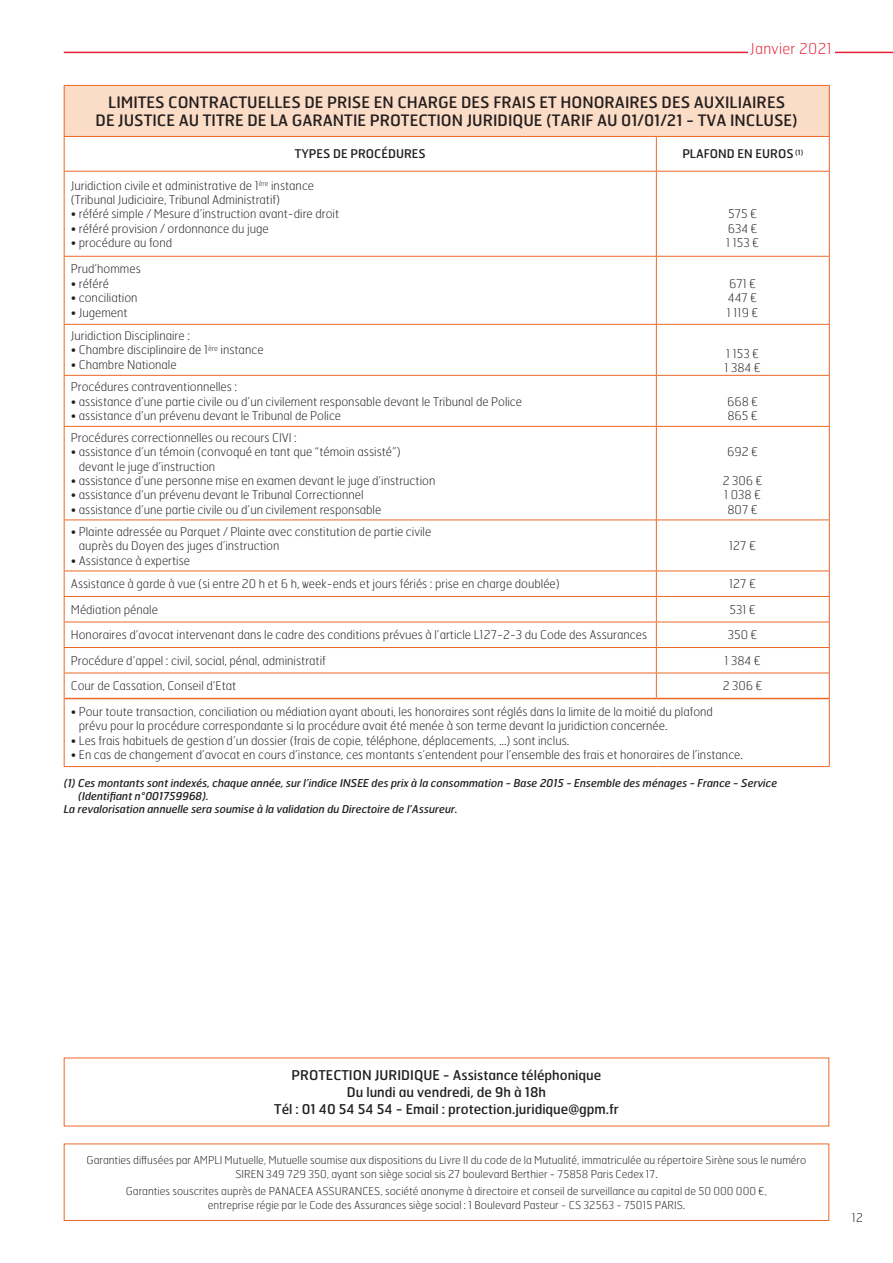
<style>
.page{position:relative;width:893px;height:1263px;background:#fff}
.page>*{position:absolute;margin:0;border:0;box-sizing:border-box;transform-origin:0 0}
.t1{font:15.75px/18.9px "Hermes FB";color:#231f20}
.t2{font:100 15px "Hermes FB";letter-spacing:.02em;color:#e62036}
.t3{font:13.5px/17.2px "Hermes FB";color:#231f20;text-align:center}
.t4{font:100 12px/14.4px "Hermes FB";color:#231f20}
.t5{font:12px "Hermes FB";color:#231f20}
.t6{font:100 10.8px/13.5px "Hermes FB";color:#231f20;text-align:center}
.t7{font:italic 10.8px "Hermes FB";letter-spacing:-.005em;color:#231f20}
.t8{font:7.2px "Hermes FB";color:#231f20}
</style>
<div class="page">
<hr style="left:64px;top:52px;width:829px;height:1px;background:#e62036">
<div style="left:748px;top:43px;width:86px;height:16px;background:#fff"></div>
<div style="left:64px;top:85px;width:765px;height:51px;background:#fbdcc6"></div>
<svg style="left:65px;top:137px;width:764px;height:629px"></svg>
<hr style="left:64px;top:85px;width:592px;height:1px;background:#ec6826">
<hr style="left:64px;top:86px;width:1px;height:50px;background:#ec6826">
<hr style="left:656px;top:85px;width:174px;height:1px;background:#ec6826">
<hr style="left:829px;top:86px;width:1px;height:50px;background:#ec6826">
<hr style="left:64px;top:136px;width:592px;height:1px;background:#ec6826">
<hr style="left:64px;top:137px;width:1px;height:34px;background:#ec6826">
<hr style="left:656px;top:136px;width:174px;height:1px;background:#ec6826">
<hr style="left:656px;top:137px;width:1px;height:34px;background:#ec6826">
<hr style="left:829px;top:137px;width:1px;height:34px;background:#ec6826">
<hr style="left:64px;top:171px;width:592px;height:1px;background:#ec6826">
<hr style="left:64px;top:172px;width:1px;height:84px;background:#ec6826">
<hr style="left:656px;top:171px;width:174px;height:1px;background:#ec6826">
<hr style="left:656px;top:172px;width:1px;height:84px;background:#ec6826">
<hr style="left:829px;top:172px;width:1px;height:84px;background:#ec6826">
<hr style="left:64px;top:256px;width:592px;height:1px;background:#ec6826">
<hr style="left:64px;top:257px;width:1px;height:67px;background:#ec6826">
<hr style="left:656px;top:256px;width:174px;height:1px;background:#ec6826">
<hr style="left:656px;top:257px;width:1px;height:67px;background:#ec6826">
<hr style="left:829px;top:257px;width:1px;height:67px;background:#ec6826">
<hr style="left:64px;top:324px;width:592px;height:1px;background:#ec6826">
<hr style="left:64px;top:325px;width:1px;height:50px;background:#ec6826">
<hr style="left:656px;top:324px;width:174px;height:1px;background:#ec6826">
<hr style="left:656px;top:325px;width:1px;height:50px;background:#ec6826">
<hr style="left:829px;top:325px;width:1px;height:50px;background:#ec6826">
<hr style="left:64px;top:375px;width:592px;height:1px;background:#ec6826">
<hr style="left:64px;top:376px;width:1px;height:50px;background:#ec6826">
<hr style="left:656px;top:375px;width:174px;height:1px;background:#ec6826">
<hr style="left:656px;top:376px;width:1px;height:50px;background:#ec6826">
<hr style="left:829px;top:376px;width:1px;height:50px;background:#ec6826">
<hr style="left:64px;top:426px;width:592px;height:1px;background:#ec6826">
<hr style="left:64px;top:427px;width:1px;height:92px;background:#ec6826">
<hr style="left:656px;top:426px;width:174px;height:1px;background:#ec6826">
<hr style="left:656px;top:427px;width:1px;height:92px;background:#ec6826">
<hr style="left:829px;top:427px;width:1px;height:92px;background:#ec6826">
<hr style="left:64px;top:519px;width:592px;height:1px;background:#ec6826">
<hr style="left:64px;top:520px;width:1px;height:51px;background:#ec6826">
<hr style="left:656px;top:519px;width:174px;height:1px;background:#ec6826">
<hr style="left:656px;top:520px;width:1px;height:51px;background:#ec6826">
<hr style="left:829px;top:520px;width:1px;height:51px;background:#ec6826">
<hr style="left:64px;top:571px;width:592px;height:1px;background:#ec6826">
<hr style="left:656px;top:571px;width:174px;height:1px;background:#ec6826">
<hr style="left:64px;top:596px;width:592px;height:1px;background:#ec6826">
<hr style="left:656px;top:596px;width:174px;height:1px;background:#ec6826">
<hr style="left:64px;top:622px;width:592px;height:1px;background:#ec6826">
<hr style="left:656px;top:622px;width:174px;height:1px;background:#ec6826">
<hr style="left:64px;top:647px;width:592px;height:1px;background:#ec6826">
<hr style="left:656px;top:647px;width:174px;height:1px;background:#ec6826">
<hr style="left:64px;top:673px;width:592px;height:1px;background:#ec6826">
<svg style="left:64px;top:571px;width:1px;height:127px"></svg>
<hr style="left:656px;top:673px;width:174px;height:1px;background:#ec6826">
<svg style="left:656px;top:571px;width:1px;height:127px"></svg>
<svg style="left:829px;top:571px;width:1px;height:127px"></svg>
<hr style="left:64px;top:698px;width:1px;height:68px;background:#ec6826">
<hr style="left:829px;top:698px;width:1px;height:68px;background:#ec6826">
<hr style="left:64px;top:766px;width:592px;height:1px;background:#ec6826">
<hr style="left:656px;top:766px;width:174px;height:1px;background:#ec6826">
<hr style="left:65px;top:698px;width:591px;height:1px;background:#ec6826">
<hr style="left:656px;top:698px;width:173px;height:1px;background:#ec6826">
<div style="left:64px;top:1143px;width:765px;height:78px;border:1px solid #ec6826"></div>
<p class="t2" style="left:750px;top:39px;width:83px">Janvier 2021</p>
<h1 class="t1" style="left:96px;top:92px;width:691px;text-indent:13px">LIMITES CONTRACTUELLES DE PRISE EN CHARGE DES FRAIS ET HONORAIRES DES AUXILIAIRES<br>DE JUSTICE AU TITRE DE LA GARANTIE PROTECTION JURIDIQUE (tarif</h1>
<h1 class="t1" style="left:597px;top:111px;width:143px">au 01/01/21 - TVA incluse</h1>
<h1 class="t1" style="left:792px;top:111px;width:7px">)</h1>
<p class="t5" style="left:295px;top:146px;width:22px">Types</p>
<p class="t5" style="left:333px;top:146px;width:26px">de procédures</p>
<p class="t5" style="left:682px;top:146px;width:16px">Plafond</p>
<p class="t5" style="left:737px;top:146px;width:27px">en euros</p>
<p class="t8" style="left:795px;top:147px;width:10px">(1)</p>
<p class="t4" style="left:71px;top:178px;width:245px">Juridiction civile et administrative de 1<sup>ère</sup> instance (Tribunal Judiciaire, Tribunal Administratif)</p>
<p class="t4" style="left:71px;top:207px;width:270px">• référé simple / Mesure d’instruction avant-dire droit</p>
<p class="t4" style="left:71px;top:221px;width:199px">• référé provision / ordonnance du juge</p>
<p class="t4" style="left:71px;top:235px;width:103px">• procédure au fond</p>
<p class="t4" style="left:726px;top:207px;width:35px">575 €<br>634 €<br>1 153 €</p>
<p class="t4" style="left:71px;top:261px;width:71px">Prud’hommes</p>
<p class="t4" style="left:71px;top:276px;width:40px">• référé</p>
<p class="t4" style="left:71px;top:290px;width:68px">• conciliation</p>
<p class="t4" style="left:71px;top:305px;width:58px">• Jugement</p>
<p class="t4" style="left:727px;top:276px;width:33px">671 €<br>447 €<br>1 119 €</p>
<p class="t4" style="left:71px;top:328px;width:120px">Juridiction Disciplinaire :</p>
<p class="t4" style="left:71px;top:343px;width:194px">• Chambre disciplinaire de 1<sup>ère</sup> instance</p>
<p class="t4" style="left:71px;top:357px;width:107px">• Chambre Nationale</p>
<p class="t4" style="left:724px;top:346px;width:38px">1 153 €<br>1 384 €</p>
<p class="t4" style="left:71px;top:379px;width:168px">Procédures contraventionnelles :</p>
<p class="t4" style="left:71px;top:394px;width:453px">• assistance d’une partie civile ou d’un civilement responsable devant le Tribunal de Police</p>
<p class="t4" style="left:71px;top:408px;width:272px">• assistance d’un prévenu devant le Tribunal de Police</p>
<p class="t4" style="left:727px;top:394px;width:33px">668 €<br>865 €</p>
<p class="t4" style="left:71px;top:430px;width:227px">Procédures correctionnelles ou recours CIVI :</p>
<p class="t4" style="left:79px;top:444px;width:323px;text-indent:-8px">• assistance d’un témoin (convoqué en tant que “témoin assisté”) devant le juge d’instruction</p>
<p class="t4" style="left:71px;top:473px;width:366px">• assistance d’une personne mise en examen devant le juge d’instruction</p>
<p class="t4" style="left:71px;top:487px;width:294px">• assistance d’un prévenu devant le Tribunal Correctionnel</p>
<p class="t4" style="left:71px;top:502px;width:312px">• assistance d’une partie civile ou d’un civilement responsable</p>
<p class="t4" style="left:79px;top:524px;width:354px;text-indent:-8px">• Plainte adressée au Parquet / Plainte avec constitution de partie civile auprès du Doyen des juges d’instruction</p>
<p class="t4" style="left:71px;top:553px;width:121px">• Assistance à expertise</p>
<p class="t4" style="left:727px;top:444px;width:33px">692 €</p>
<p class="t4" style="left:723px;top:473px;width:42px">2 306 €<br>1 038 €<br>807 €</p>
<p class="t4" style="left:729px;top:538px;width:29px">127 €</p>
<p class="t4" style="left:71px;top:576px;width:490px">Assistance à garde à vue (si entre 20 h et 6 h, week-ends et jours fériés : prise en charge doublée)</p>
<p class="t4" style="left:729px;top:576px;width:29px">127 €</p>
<p class="t4" style="left:71px;top:602px;width:89px">Médiation pénale</p>
<p class="t4" style="left:729px;top:602px;width:28px">531 €</p>
<p class="t4" style="left:71px;top:627px;width:578px">Honoraires d’avocat intervenant dans le cadre des conditions prévues à l’article L127-2-3 du Code des Assurances</p>
<p class="t4" style="left:728px;top:627px;width:32px">350 €</p>
<p class="t4" style="left:71px;top:653px;width:256px">Procédure d’appel : civil, social, pénal, administratif</p>
<p class="t4" style="left:724px;top:653px;width:38px">1 384 €</p>
<p class="t4" style="left:71px;top:678px;width:167px">Cour de Cassation, Conseil d’Etat</p>
<p class="t4" style="left:723px;top:678px;width:42px">2 306 €</p>
<p class="t4" style="left:79px;top:704px;width:636px;text-indent:-8px">• Pour toute transaction, conciliation ou médiation ayant abouti, les honoraires sont réglés dans la limite de la moitié du plafond prévu pour la procédure correspondante si la procédure avait été menée à son terme devant la juridiction concernée.</p>
<p class="t4" style="left:71px;top:733px;width:500px">• Les frais habituels de gestion d’un dossier (frais de copie, téléphone, déplacements, ...) sont inclus.</p>
<p class="t4" style="left:71px;top:747px;width:674px">• En cas de changement d’avocat en cours d’instance, ces montants s’entendent pour l’ensemble des frais et honoraires de l’instance.</p>
<p class="t7" style="left:64px;top:776px;width:715px">(1) Ces montants sont indexés, chaque année, sur l’indice INSEE des prix à la consommation - Base 2015 - Ensemble des ménages - France - Service</p>
<p class="t7" style="left:78px;top:789px;width:132px">(Identifiant n°001759968).</p>
<p class="t7" style="left:64px;top:802px;width:396px">La revalorisation annuelle sera soumise à la validation du Directoire de l’Assureur.</p>
<p class="t3" style="left:274px;top:1066px;width:346px">PROTECTION JURIDIQUE - Assistance téléphonique<br>Du lundi au vendredi, de 9h à 18h<br>Tél : 01 40 54 54 54 - Email : protection.juridique@gpm.fr</p>
<p class="t6" style="left:87px;top:1153px;width:721px">Garanties diffusées par AM PLI M utuelle, Mutuelle soumise aux dispositions du Livre II du code de la M utualité, immatriculée au répertoire Sirène sous le numéro<br>SIREN 349 729 350, ayant son siège social sis 27 boulevard Berthier - 75858 Paris Cedex 17.</p>
<p class="t6" style="left:126px;top:1184px;width:643px">Garanties souscrites auprès de PANACEA ASSURANCES, société anonyme à directoire et conseil de surveillance au capital de 50 000 000 €, entreprise régie par le Code des Assurances siège social : 1 Boulevard Pasteur - CS 32563 - 75015 PARIS.</p>
<p class="t4" style="left:852px;top:1210px;width:13px">12</p>
</div>
